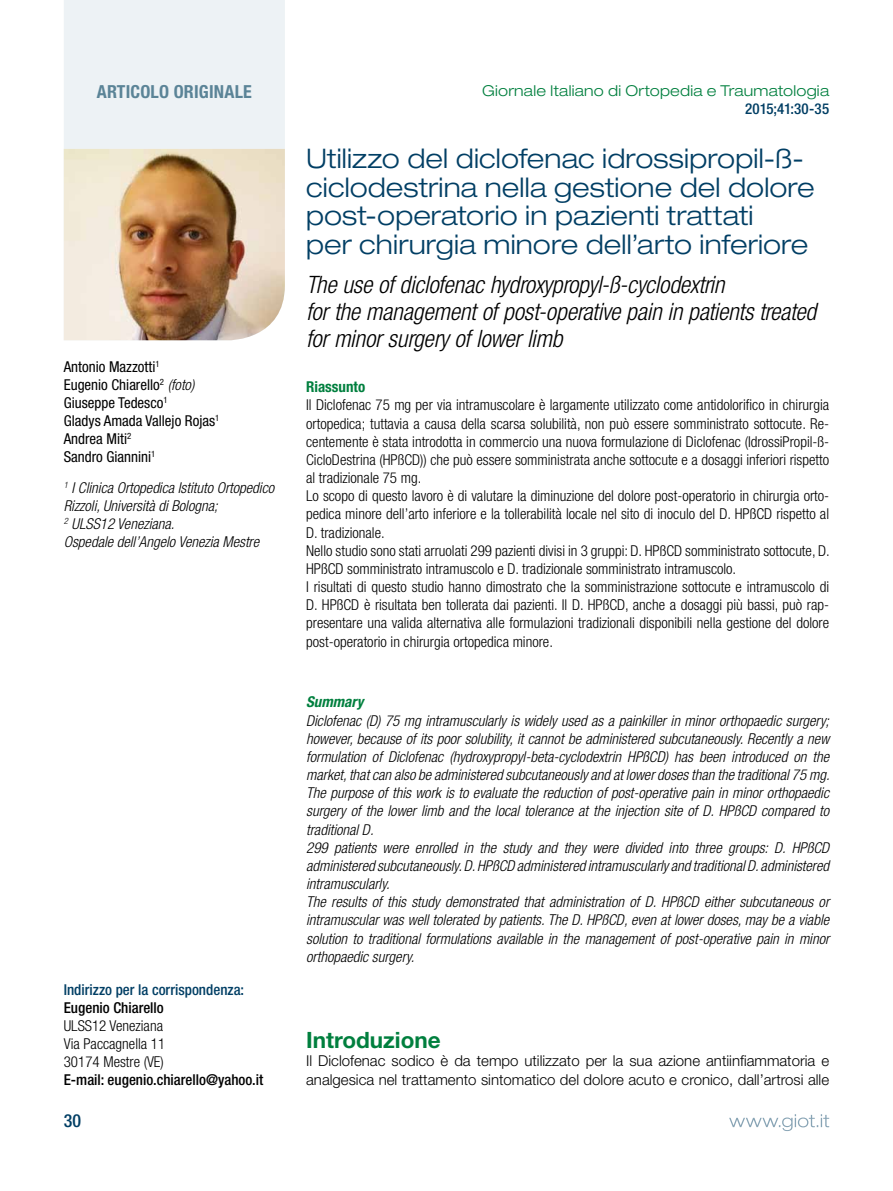
<style>
.page{position:relative;width:893px;height:1191px;background:#fff}
.page>*{position:absolute;margin:0;border:0;box-sizing:border-box;transform-origin:0 0}
.t1{font:300 expanded 27px/28.5px "Helvetica Neue LT Std";letter-spacing:.005em;color:#003e64}
.t2{font:italic 300 condensed 24px/27px "Helvetica Neue LT Std";letter-spacing:-.01em;color:#000}
.t3{font:700 22.5px "Helvetica Neue LT Std";color:#007f3e}
.t4{font:700 condensed 18px "Helvetica Neue LT Std";letter-spacing:.01em;color:#5b8497}
.t5{font:500 condensed 18px "Helvetica Neue LT Std";color:#003e64}
.t6{font:italic 300 condensed 15px/18.1px "Helvetica Neue LT Std";color:#000}
.t7{font:300 condensed 15px/18.1px "Helvetica Neue LT Std";color:#000}
.t8{font:300 15px/18.1px "Helvetica Neue LT Std";color:#000}
.t9{font:condensed 15px/18px "Helvetica Neue LT Std";color:#000}
.t10{font:500 condensed 15px "Helvetica Neue LT Std";color:#000}
.t11{font:500 condensed 15px "Helvetica Neue LT Std";color:#003e64}
.t12{font:300 expanded 15px "Helvetica Neue LT Std";letter-spacing:.015em;color:#007f3e}
.t13{font:700 condensed 15px "Helvetica Neue LT Std";color:#007f3e}
.t14{font:italic 700 condensed 15px "Helvetica Neue LT Std";color:#007f3e}
.s1{font-weight:300;font-style:italic}
</style>
<div class="page">
<svg style="left:729px;top:1114px;width:100px;height:17px"></svg>
<div style="left:64px;top:0;width:221px;height:149px;background:#edf2f5"></div>
<img style="left:64px;top:149px;width:221px;height:191px">
<p class="t4" style="left:97px;top:81px;width:157px">ARTICOLO ORIGINALE</p>
<p class="t9" style="left:64px;top:358px;width:157px">Antonio Mazzotti<sup>1<br></sup>Eugenio Chiarello<sup>2</sup> <span class="s1">(foto)<br></span>Giuseppe Tedesco<sup>1<br></sup>Gladys Amada Vallejo Rojas<sup>1<br></sup>Andrea Miti<sup>2<br></sup>Sandro Giannini<sup>1</sup></p>
<p class="t6" style="left:64px;top:479px;width:212px"><sup>1</sup> I Clinica Ortopedica Istituto Ortopedico Rizzoli, Università di Bologna;<br><sup>2</sup> ULSS12 Veneziana.<br>Ospedale dell’Angelo Venezia Mestre</p>
<p class="t11" style="left:64px;top:980px;width:182px">Indirizzo per la corrispondenza:</p>
<p class="t10" style="left:64px;top:998px;width:102px">Eugenio Chiarello</p>
<p class="t7" style="left:64px;top:1016px;width:103px">ULSS12 Veneziana<br>Via Paccagnella 11<br>30174 Mestre (VE)</p>
<p class="t10" style="left:64px;top:1070px;width:201px">E-mail: eugenio.chiarello@yahoo.it</p>
<p class="t5" style="left:64px;top:1110px;width:19px">30</p>
<p class="t12" style="left:482px;top:81px;width:349px">Giornale Italiano di Ortopedia e Traumatologia</p>
<p class="t11" style="left:745px;top:99px;width:85px">2015;41:30-35</p>
<h1 class="t1" style="left:306px;top:144px;width:510px">Utilizzo del diclofenac idrossipropil-ß&shy;ciclodestrina nella gestione del dolore post-operatorio in pazienti trattati<br>per chirurgia minore dell’arto inferiore</h1>
<h2 class="t2" style="left:306px;top:272px;width:511px">The use of diclofenac hydroxypropyl-ß-cyclodextrin<br>for the management of post-operative pain in patients treated for minor surgery of lower limb</h2>
<p class="t13" style="left:306px;top:378px;width:61px">RIASSUNTO</p>
<p class="t7" style="left:306px;top:396px;width:525px">Il Diclofenac 75 mg per via intramuscolare è largamente utilizzato come antidolorifico in chirurgia ortopedica; tuttavia a causa della scarsa solubilità, non può essere somministrato sottocute. Re&shy;centemente è stata introdotta in commercio una nuova formulazione di Diclofenac (IdrossiPropil-ß-CicloDestrina (HPßCD)) che può essere somministrata anche sottocute e a dosaggi inferiori rispetto al tradizionale 75 mg.<br>Lo scopo di questo lavoro è di valutare la diminuzione del dolore post-operatorio in chirurgia orto&shy;pedica minore dell’arto inferiore e la tollerabilità locale nel sito di inoculo del D. HPßCD rispetto al D. tradizionale.<br>Nello studio sono stati arruolati 299 pazienti divisi in 3 gruppi: D. HPßCD somministrato sottocute, D.<br>HPßCD somministrato intramuscolo e D. tradizionale somministrato intramuscolo.<br>I risultati di questo studio hanno dimostrato che la somministrazione sottocute e intramuscolo di D. HPßCD è risultata ben tollerata dai pazienti. Il D. HPßCD, anche a dosaggi più bassi, può rap&shy;presentare una valida alternativa alle formulazioni tradizionali disponibili nella gestione del dolore post-operatorio in chirurgia ortopedica minore.</p>
<p class="t14" style="left:306px;top:693px;width:59px">Summary</p>
<p class="t6" style="left:306px;top:711px;width:525px">Diclofenac (D) 75 mg intramuscularly is widely used as a painkiller in minor orthopaedic surgery; however, because of its poor solubility, it cannot be administered subcutaneously. Recently a new formulation of Diclofenac (hydroxypropyl-beta-cyclodextrin HPßCD) has been introduced on the market, that can also be administered subcutaneously and at lower doses than the traditional 75 mg.<br>The purpose of this work is to evaluate the reduction of post-operative pain in minor orthopaedic surgery of the lower limb and the local tolerance at the injection site of D. HPßCD compared to traditional D.<br>299 patients were enrolled in the study and they were divided into three groups: D. HPßCD administered subcutaneously. D. HPßCD administered intramuscularly and traditional D. administered intramuscularly.<br>The results of this study demonstrated that administration of D. HPßCD either subcutaneous or intramuscular was well tolerated by patients. The D. HPßCD, even at lower doses, may be a viable solution to traditional formulations available in the management of post-operative pain in minor orthopaedic surgery.</p>
<h3 class="t3" style="left:306px;top:1026px;width:136px">Introduzione</h3>
<p class="t8" style="left:306px;top:1051px;width:524px">Il Diclofenac sodico è da tempo utilizzato per la sua azione antiinfiammatoria e analgesica nel trattamento sintomatico del dolore acuto e cronico, dall’artrosi alle</p>
</div>
